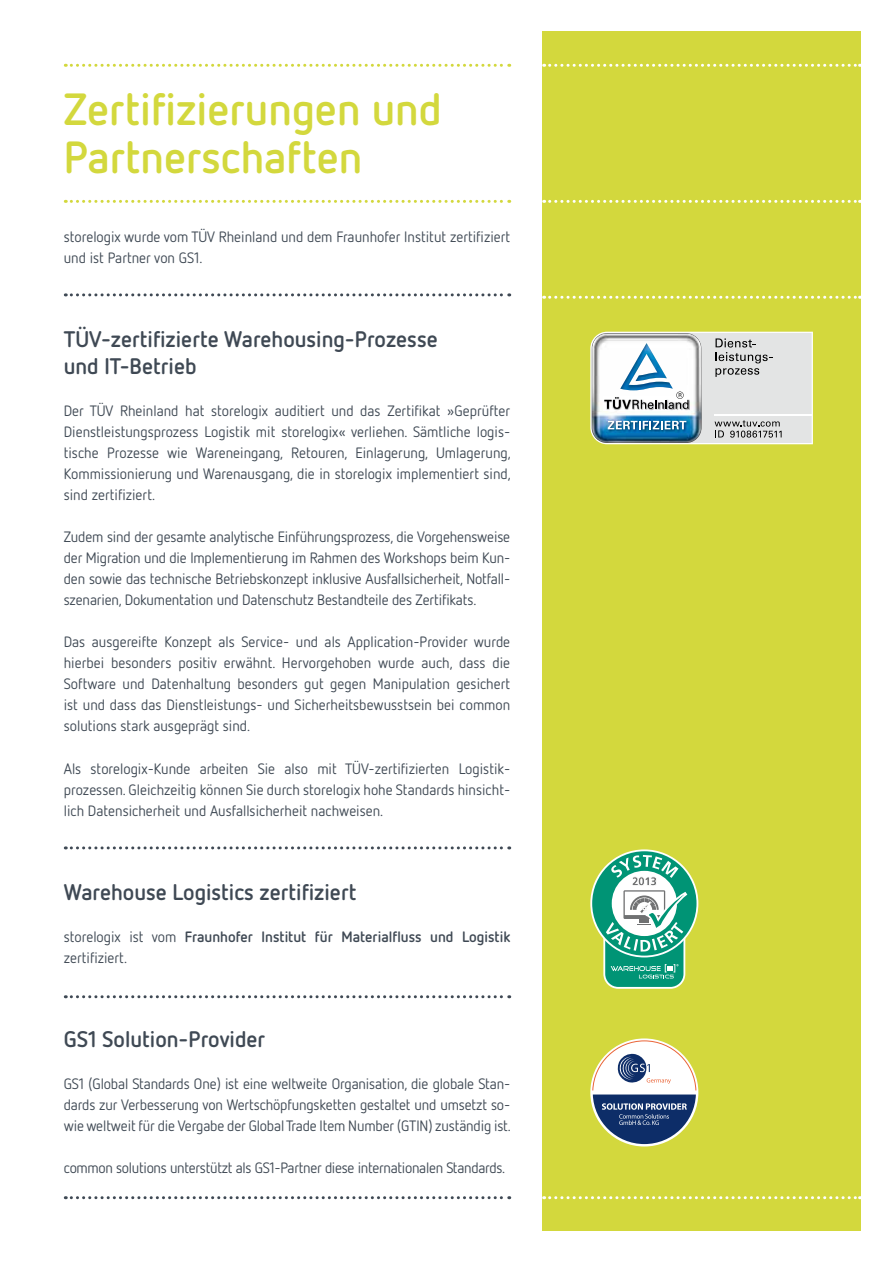
<style>
.page{position:relative;width:893px;height:1263px;background:#fff}
.page>*{position:absolute;margin:0;border:0;box-sizing:border-box;transform-origin:0 0}
.t1{font:700 45px/48px "Netto OT";color:#d3d83d}
.t2{font:700 22.5px/27px "Netto OT";color:#3f4954}
.t3{font:15px/21px "Netto OT";color:#3f4954;text-align:justify}
.t4{font:700 15px/21px "Netto OT";color:#3f4954}
.t5{font:15px "Netto OT";letter-spacing:-.02em;color:#3f4954}
.s1{font-weight:400}
</style>
<div class="page">
<div style="left:542px;top:32px;width:319px;height:1199px;background:#d3d83d"></div>
<svg style="left:590px;top:849px;width:108px;height:140px"></svg>
<svg style="left:65px;top:64px;width:445px;height:3px"></svg>
<svg style="left:65px;top:200px;width:445px;height:3px"></svg>
<svg style="left:65px;top:293px;width:445px;height:3px"></svg>
<svg style="left:65px;top:846px;width:445px;height:3px"></svg>
<svg style="left:65px;top:995px;width:445px;height:3px"></svg>
<svg style="left:65px;top:1196px;width:445px;height:3px"></svg>
<svg style="left:592px;top:1040px;width:105px;height:104px"></svg>
<svg style="left:544px;top:64px;width:317px;height:3px"></svg>
<svg style="left:544px;top:200px;width:317px;height:3px"></svg>
<svg style="left:544px;top:296px;width:317px;height:3px"></svg>
<svg style="left:544px;top:1196px;width:317px;height:3px"></svg>
<svg style="left:590px;top:332px;width:223px;height:112px;background:#c3ced4"></svg>
<h1 class="t1" style="left:64px;top:84px;width:379px">Zertifizierungen und<br>Partnerschaften</h1>
<p class="t3" style="left:64px;top:226px;width:448px">storelogix wurde vom TÜV Rheinland und dem Fraunhofer Institut zertifiziert und ist Partner von GS1.</p>
<h2 class="t2" style="left:64px;top:325px;width:375px">TÜV-zertifizierte Warehousing-Prozesse und IT-Betrieb</h2>
<p class="t3" style="left:64px;top:400px;width:449px">Der TÜV Rheinland hat storelogix auditiert und das Zertifikat »Geprüfter Dienstleistungsprozess Logistik mit storelogix« verliehen. Sämtliche logis&shy;tische Prozesse wie Wareneingang, Retouren, Einlagerung, Umlagerung, Kommissionierung und Warenausgang, die in storelogix implementiert sind, sind zertifiziert.</p>
<p class="t3" style="left:64px;top:526px;width:448px">Zudem sind der gesamte analytische Einführungsprozess, die Vorgehensweise der Migration und die Implementierung im Rahmen des Workshops beim Kun&shy;den sowie das technische Betriebskonzept inklusive Ausfallsicherheit, Notfall&shy;szenarien, Dokumentation und Datenschutz Bestandteile des Zertifikats.</p>
<p class="t3" style="left:64px;top:631px;width:448px">Das ausgereifte Konzept als Service- und als Application-Provider wurde hierbei besonders positiv erwähnt. Hervorgehoben wurde auch, dass die Software und Datenhaltung besonders gut gegen Manipulation gesichert ist und dass das Dienstleistungs- und Sicherheitsbewusstsein bei common solutions stark ausgeprägt sind.</p>
<p class="t3" style="left:64px;top:757px;width:448px">Als storelogix-Kunde arbeiten Sie also mit TÜV-zertifizierten Logistik&shy;prozessen. Gleichzeitig können Sie durch storelogix hohe Standards hinsicht&shy;lich Datensicherheit und Ausfallsicherheit nachweisen.</p>
<h2 class="t2" style="left:64px;top:877px;width:294px">Warehouse Logistics zertifiziert</h2>
<p class="t4" style="left:64px;top:925px;width:448px"><span class="s1">storelogix ist vom</span> Fraunhofer Institut für Materialfluss und Logistik <span class="s1">zertifiziert.</span></p>
<h2 class="t2" style="left:64px;top:1024px;width:203px">GS1 Solution-Provider</h2>
<p class="t3" style="left:64px;top:1072px;width:449px">GS1 (Global Standards One) ist eine weltweite Organisation, die globale Stan&shy;dards zur Verbesserung von Wertschöpfungsketten gestaltet und umsetzt so&shy;wie weltweit für die Vergabe der Global Trade Item Number (GTIN) zuständig ist.</p>
<p class="t5" style="left:64px;top:1158px;width:443px">common solutions unterstützt als GS1-Partner diese internationalen Standards.</p>
</div>
